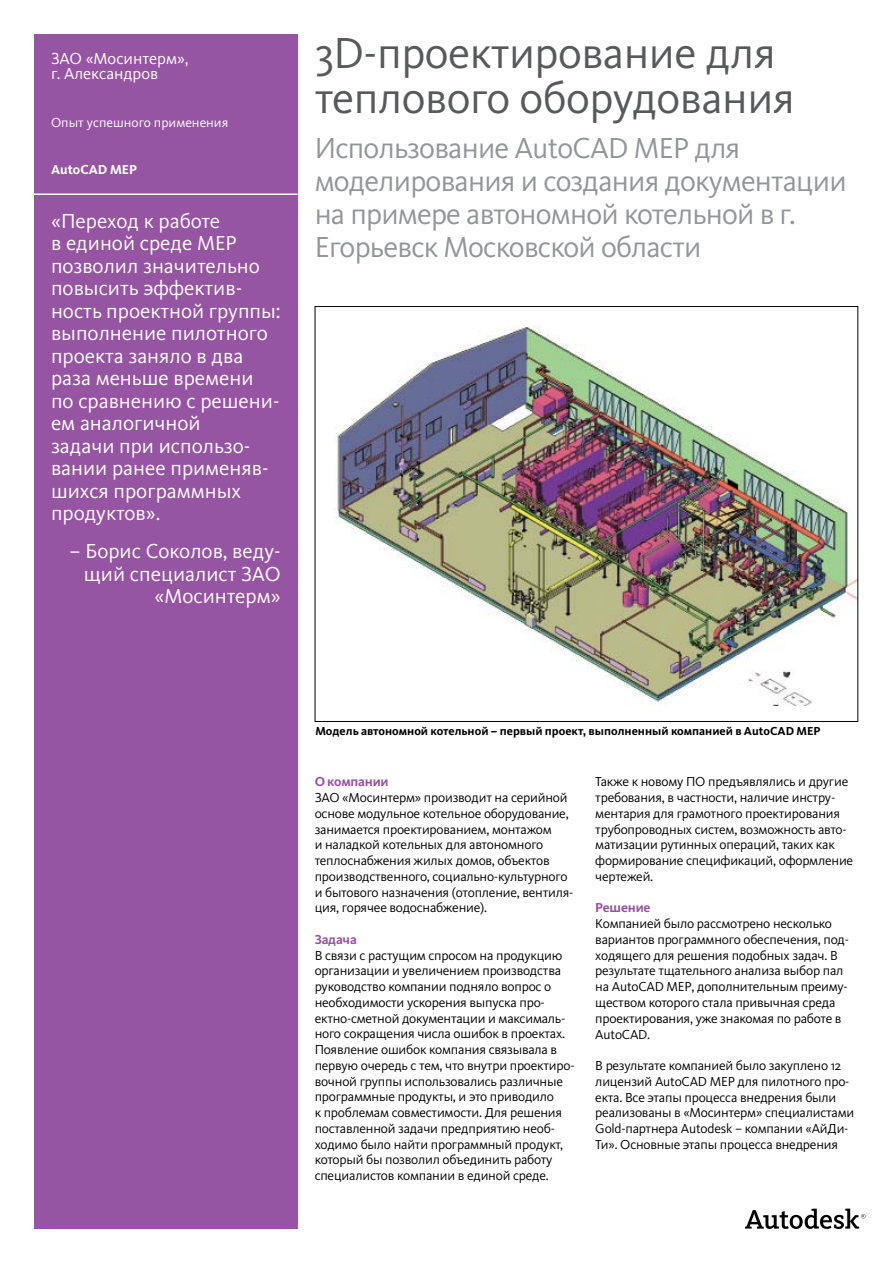
<style>
.page{position:relative;width:893px;height:1263px;background:#fff}
.page>*{position:absolute;margin:0;border:0;box-sizing:border-box;transform-origin:0 0}
.t1{font:45px/45px "Kievit CY";letter-spacing:-.01em;color:#58595b}
.t2{font:30px/33px "Kievit CY";letter-spacing:-.025em;color:#939598}
.t3{font:21px/22.5px "Kievit CY";color:#fff}
.t4{font:16.5px/15.8px "Kievit CY";color:#fff}
.t5{font:13.5px/15.8px "Kievit CY";letter-spacing:-.015em;color:#000}
.t6{font:13.5px "Kievit CY";color:#fff}
.t7{font:700 13.5px "Kievit CY";letter-spacing:-.015em;color:#9655a2}
.t8{font:700 13.5px "Kievit CY";color:#fff}
.t9{font:700 12px "Kievit CY";color:#000}
</style>
<div class="page">
<div style="left:34px;top:34px;width:264px;height:1195px;background:#9655a2"></div>
<svg style="left:745px;top:1208px;width:120px;height:21px"></svg>
<img style="left:334px;top:326px;width:522px;height:380px">
<hr style="left:34px;top:193px;width:264px;height:2px;background:#fff">
<p class="t4" style="left:51px;top:51px;width:139px">ЗАО «Мосинтерм», г. Александров</p>
<p class="t6" style="left:51px;top:115px;width:179px">Опыт успешного применения</p>
<p class="t8" style="left:51px;top:162px;width:88px">AutoCAD MEP</p>
<p class="t3" style="left:51px;top:210px;width:231px">«Переход к работе<br>в единой среде MEP позволил значительно повысить эффектив&shy;ность проектной группы: выполнение пилотного проекта заняло в два раза меньше времени по сравнению с решени&shy;ем аналогичной<br>задачи при использо&shy;вании ранее применяв&shy;шихся программных продуктов».</p>
<h3 class="t3" style="left:70px;top:541px;width:213px;text-align:right">– Борис Соколов, веду&shy;щий специалист ЗАО «Мосинтерм»</h3>
<h1 class="t1" style="left:315px;top:32px;width:482px">3D-проектирование для теплового оборудования</h1>
<h2 class="t2" style="left:315px;top:133px;width:533px">Использование AutoCAD MEP для моделирования и создания документации на примере автономной котельной в г.<br>Егорьевск Московской области</h2>
<p class="t9" style="left:315px;top:724px;width:507px">Модель автономной котельной – первый проект, выполненный компанией в AutoCAD MEP</p>
<p class="t7" style="left:315px;top:775px;width:76px">О компании</p>
<p class="t5" style="left:315px;top:790px;width:260px">ЗАО «Мосинтерм» производит на серийной основе модульное котельное оборудование, занимается проектированием, монтажом<br>и наладкой котельных для автономного теплоснабжения жилых домов, объектов производственного, социально-культурного и бытового назначения (отопление, вентиля&shy;ция, горячее водоснабжение).</p>
<p class="t7" style="left:315px;top:932px;width:44px">Задача</p>
<p class="t5" style="left:315px;top:948px;width:261px">В связи с растущим спросом на продукцию организации и увеличением производства руководство компании подняло вопрос о необходимости ускорения выпуска про&shy;ектно-сметной документации и максималь&shy;ного cокращения числа ошибок в проектах.<br>Появление ошибок компания связывала в первую очередь с тем, что внутри проектиро&shy;вочной группы использовались различные программные продукты, и это приводило<br>к проблемам совместимости. Для решения поставленной задачи предприятию необ&shy;ходимо было найти программный продукт, который бы позволил объединить работу специалистов компании в единой среде.</p>
<p class="t5" style="left:595px;top:774px;width:259px">Также к новому ПО предъявлялись и другие требования, в частности, наличие инстру&shy;ментария для грамотного проектирования трубопроводных систем, возможность авто&shy;матизации рутинных операций, таких как формирование спецификаций, оформление чертежей.</p>
<p class="t7" style="left:595px;top:901px;width:57px">Решение</p>
<p class="t5" style="left:595px;top:916px;width:255px">Компанией было рассмотрено несколько вариантов программного обеспечения, под&shy;ходящего для решения подобных задач. В результате тщательного анализа выбор пал на AutoCAD MEP, дополнительным преиму&shy;ществом которого стала привычная среда проектирования, уже знакомая по работе в AutoCAD.</p>
<p class="t5" style="left:595px;top:1058px;width:260px">В результате компанией было закуплено 12 лицензий AutoCAD MEP для пилотного про&shy;екта. Все этапы процесса внедрения были реализованы в «Мосинтерм» специалистами Gold-партнера Autodesk – компании «АйДи-Ти». Основные этапы процесса внедрения</p>
</div>
